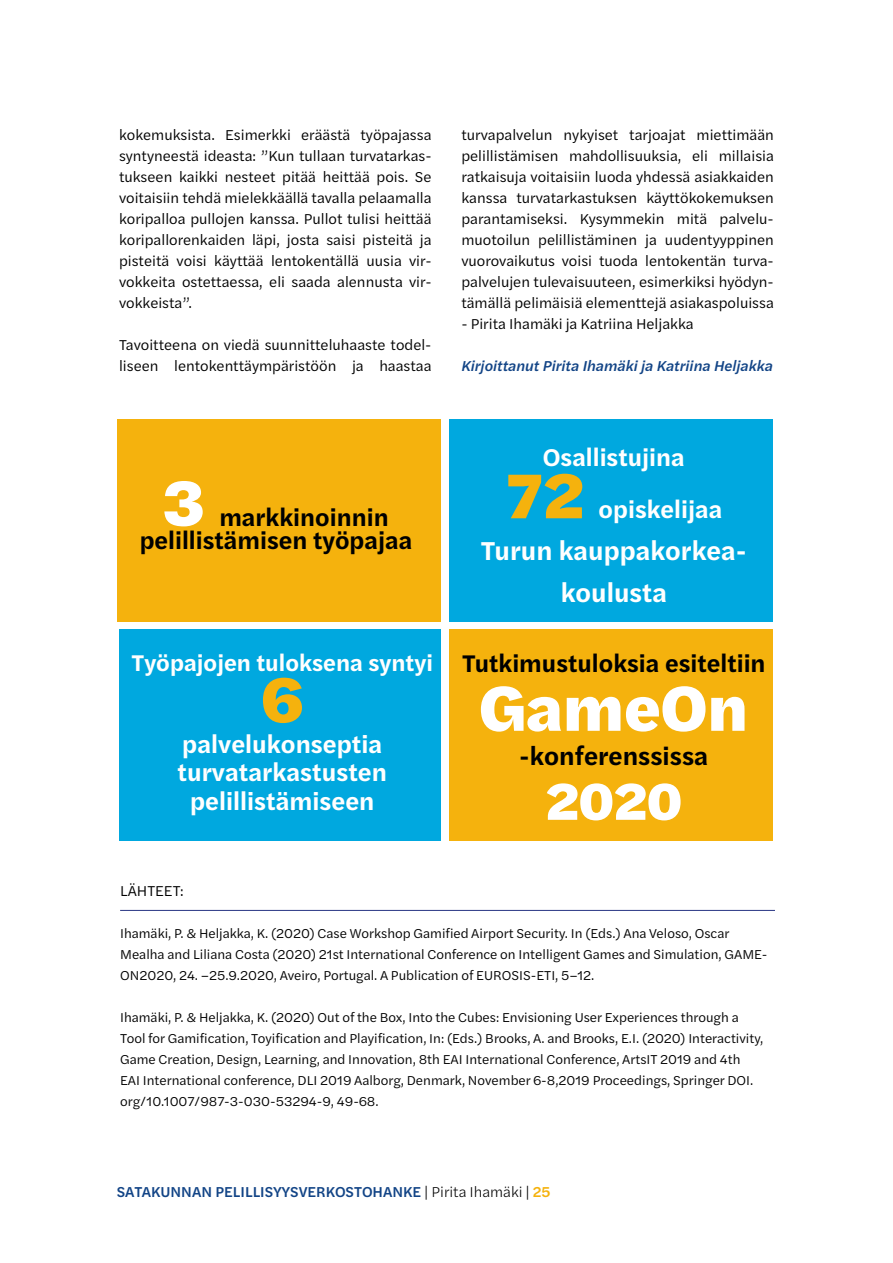
<style>
.page{position:relative;width:893px;height:1263px;background:#fff}
.page>*{position:absolute;margin:0;border:0;box-sizing:border-box;transform-origin:0 0}
.t1{font:900 65.55px "Halyard Text";color:#fff}
.t2{font:900 65.55px "Halyard Text";color:#f5b20d}
.t3{font:900 53.55px "Halyard Text";color:#fff}
.t4{font:600 27px/42px "Halyard Text";color:#fff;text-align:center}
.t5{font:600 25.95px "Halyard Text";color:#000}
.t6{font:600 25.5px/28.5px "Halyard Text";color:#fff;text-align:center}
.t7{font:600 25.05px/23.4px "Halyard Text";color:#000}
.t8{font:600 25.05px "Halyard Text";color:#fff}
.t9{font:600 23.7px "Halyard Text";color:#fff}
.t10{font:15px/21px "Halyard Text";color:#000;text-align:justify}
.t11{font:500 15px "Halyard Text";color:#124486}
.t12{font:italic 500 15px "Halyard Text";color:#124486}
.t13{font:13.5px/21px "Halyard Text";color:#000}
.s1{font-weight:300;color:#000}
.s2{color:#f5b20d}
</style>
<div class="page">
<hr style="left:120px;top:910px;width:655px;height:1px;background:#283583">
<div style="left:117px;top:420px;width:328px;height:202px;background:#f5b20d"></div>
<div style="left:119px;top:629px;width:328px;height:212px;background:#00a8df"></div>
<div style="left:445px;top:420px;width:328px;height:202px;background:#00a8df"></div>
<div style="left:445px;top:630px;width:328px;height:211px;background:#f5b20d"></div>
<div style="left:441px;top:420px;width:8px;height:421px;background:#fff"></div>
<p class="t10" style="left:119px;top:124px;width:314px">kokemuksista. Esimerkki eräästä työpajassa syntyneestä ideasta: ”Kun tullaan turvatarkas&shy;tukseen kaikki nesteet pitää heittää pois. Se voitaisiin tehdä mielekkäällä tavalla pelaamalla koripalloa pullojen kanssa. Pullot tulisi heittää koripallorenkaiden läpi, josta saisi pisteitä ja pisteitä voisi käyttää lentokentällä uusia vir&shy;vokkeita ostettaessa, eli saada alennusta vir&shy;vokkeista”.</p>
<p class="t10" style="left:119px;top:334px;width:314px">Tavoitteena on viedä suunnitteluhaaste todel&shy;liseen lentokenttäympäristöön ja haastaa</p>
<h1 class="t1" style="left:163px;top:452px;width:42px">3</h1>
<h3 class="t7" style="left:140px;top:504px;width:274px;text-indent:80px">markkinoinnin pelillistämisen työpajaa</h3>
<h3 class="t9" style="left:131px;top:645px;width:303px">Työpajojen tuloksena syntyi</h3>
<h1 class="t2" style="left:261px;top:648px;width:43px">6</h1>
<h3 class="t6" style="left:178px;top:728px;width:211px">palvelukonseptia turvatarkastusten pelillistämiseen</h3>
<p class="t10" style="left:461px;top:124px;width:314px">turvapalvelun nykyiset tarjoajat miettimään pelillistämisen mahdollisuuksia, eli millaisia ratkaisuja voitaisiin luoda yhdessä asiakkaiden kanssa turvatarkastuksen käyttökokemuksen parantamiseksi. Kysymmekin mitä palvelu&shy;muotoilun pelillistäminen ja uudentyyppinen vuorovaikutus voisi tuoda lentokentän turva&shy;palvelujen tulevaisuuteen, esimerkiksi hyödyn&shy;tämällä pelimäisiä elementtejä asiakaspoluissa</p>
<p class="t10" style="left:461px;top:313px;width:234px">- Pirita Ihamäki ja Katriina Heljakka</p>
<p class="t12" style="left:461px;top:355px;width:313px">Kirjoittanut Pirita Ihamäki ja Katriina Heljakka</p>
<h3 class="t8" style="left:543px;top:438px;width:143px">Osallistujina</h3>
<h1 class="t2" style="left:505px;top:444px;width:80px">72</h1>
<h3 class="t8" style="left:599px;top:491px;width:125px">opiskelijaa</h3>
<h3 class="t4" style="left:481px;top:528px;width:264px">Turun kauppakorkea&shy;koulusta</h3>
<h3 class="t7" style="left:462px;top:651px;width:305px">Tutkimustuloksia esiteltiin</h3>
<h1 class="t1" style="left:479px;top:657px;width:270px">GameOn</h1>
<h3 class="t5" style="left:519px;top:737px;width:191px">-konferenssissa</h3>
<h2 class="t3" style="left:546px;top:759px;width:138px">2020</h2>
<p class="t10" style="left:120px;top:880px;width:65px">LÄHTEET:</p>
<p class="t13" style="left:120px;top:922px;width:649px">Ihamäki, P. &amp; Heljakka, K. (2020) Case Workshop Gamified Airport Security. In (Eds.) Ana Veloso, Oscar<br>Mealha and Liliana Costa (2020) 21st International Conference on Intelligent Games and Simulation, GAME-<br>ON2020, 24. –25.9.2020, Aveiro, Portugal. A Publication of EUROSIS-ETI, 5–12.</p>
<p class="t13" style="left:120px;top:1006px;width:645px">Ihamäki, P. &amp; Heljakka, K. (2020) Out of the Box, Into the Cubes: Envisioning User Experiences through a Tool for Gamification, Toyification and Playification, In: (Eds.) Brooks, A. and Brooks, E.I. (2020) Interactivity, Game Creation, Design, Learning, and Innovation, 8th EAI International Conference, ArtsIT 2019 and 4th EAI International conference, DLI 2019 Aalborg, Denmark, November 6-8,2019 Proceedings, Springer DOI. org/10.1007/987-3-030-53294-9, 49-68.</p>
<p class="t11" style="left:117px;top:1181px;width:435px">SATAKUNNAN PELILLISYYSVERKOSTOHANKE <span class="s1">| Pirita Ihamäki |</span> <span class="s2">25</span></p>
</div>
